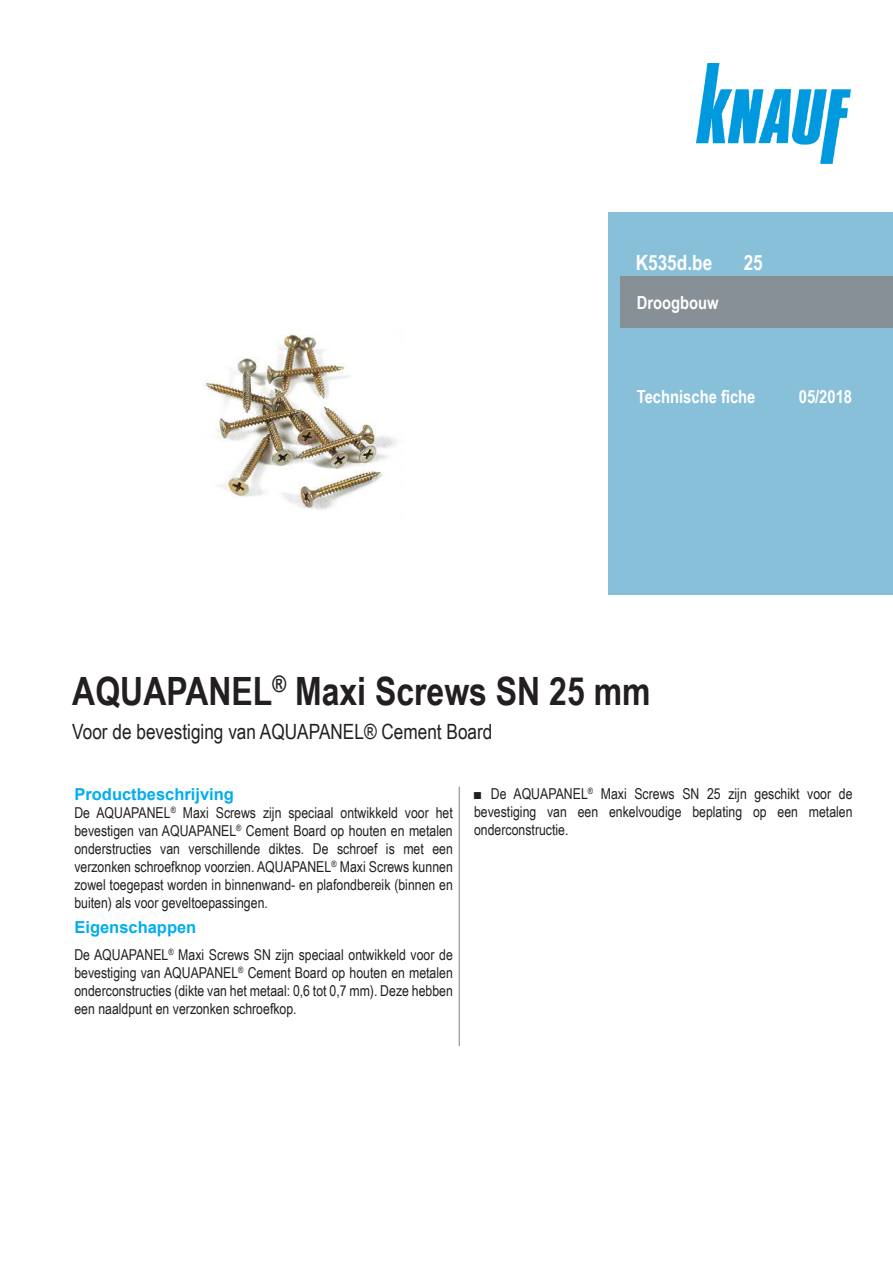
<style>
.page{position:relative;width:893px;height:1263px;background:#fff}
.page>*{position:absolute;margin:0;border:0;box-sizing:border-box;transform-origin:0 0}
.t1{font:700 39px "Arial Narrow";color:#231f20}
.t2{font:21px "Arial Narrow";color:#231f20}
.t3{font:700 21px "Arial Narrow";color:#fff}
.t4{font:700 18px "Arial Narrow";color:#fff}
.Ue3_Beschreibung_11{font:700 16.5px "Arial";color:#00aeef}
.Text_TB{font:15px/18px "Arial Narrow";color:#231f20;text-align:justify}
</style>
<div class="page">
<div style="left:608px;top:213px;width:285px;height:382px;background:#89c0d9"></div>
<div style="left:621px;top:276px;width:272px;height:52px;background:#869096"></div>
<img style="left:696px;top:64px;width:154px;height:99px">
<hr style="left:459px;top:787px;width:1px;height:259px;background:#869096">
<img style="left:203px;top:334px;width:193px;height:176px">
<p class="t3" style="left:636px;top:247px;width:78px">K535d.be</p>
<p class="t3" style="left:744px;top:247px;width:21px">25</p>
<p class="t4" style="left:637px;top:289px;width:83px">Droogbouw</p>
<p class="t4" style="left:637px;top:383px;width:120px">Technische fiche</p>
<p class="t4" style="left:799px;top:383px;width:55px">05/2018</p>
<p class="t1" style="left:72px;top:662px;width:580px">AQUAPANEL<sup>®</sup> Maxi Screws SN 25 mm</p>
<p class="t2" style="left:72px;top:716px;width:422px">Voor de bevestiging van AQUAPANEL® Cement Board</p>
<p class="Ue3_Beschreibung_11" style="left:74px;top:783px;width:161px">Productbeschrijving</p>
<p class="Text_TB" style="left:74px;top:803px;width:380px">De AQUAPANEL<sup>®</sup> Maxi Screws zijn speciaal ontwikkeld voor het bevestigen van AQUAPANEL<sup>®</sup> Cement Board op houten en metalen onderstructies van verschillende diktes. De schroef is met een verzonken schroefknop voorzien. AQUAPANEL<sup>®</sup> Maxi Screws kunnen zowel toegepast worden in binnenwand- en plafondbereik (binnen en buiten) als voor geveltoepassingen.</p>
<p class="Ue3_Beschreibung_11" style="left:74px;top:916px;width:123px">Eigenschappen</p>
<p class="Text_TB" style="left:74px;top:945px;width:380px">De AQUAPANEL<sup>®</sup> Maxi Screws SN zijn speciaal ontwikkeld voor de bevestiging van AQUAPANEL<sup>®</sup> Cement Board op houten en metalen onderconstructies (dikte van het metaal: 0,6 tot 0,7 mm). Deze hebben een naaldpunt en verzonken schroefkop.</p>
<p class="Text_TB" style="left:474px;top:784px;width:380px">■ De AQUAPANEL<sup>®</sup> Maxi Screws SN 25 zijn geschikt voor de bevestiging van een enkelvoudige beplating op een metalen onderconstructie.</p>
</div>
